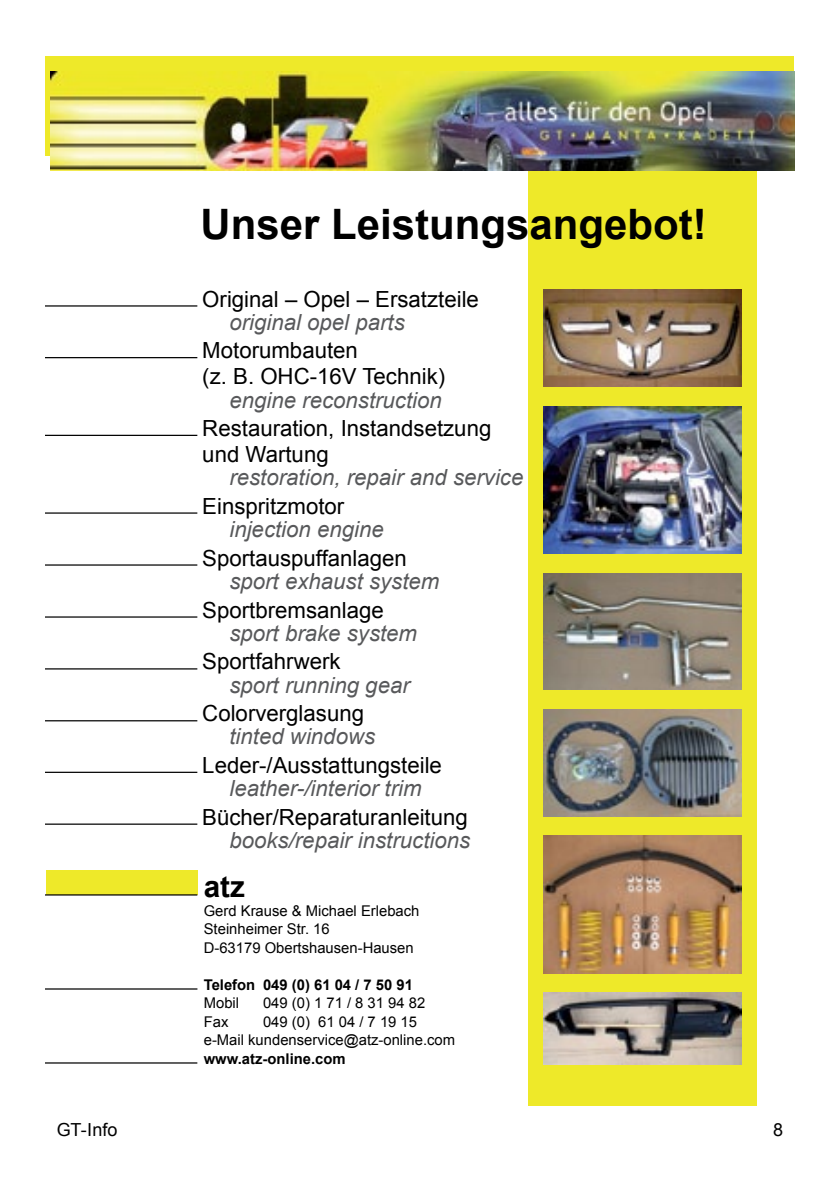
<style>
.page{position:relative;width:840px;height:1191px;background:#fff}
.page>*{position:absolute;margin:0;border:0;box-sizing:border-box;transform-origin:0 0}
.t1{font:700 42px "Arial";color:#000}
.t2{font:700 29.6px "Arial";color:#000}
.t3{font:22.2px/26px "Arial";color:#000}
.t4{font:italic 22.2px "Arial";color:#58595b}
.t5{font:18px "Arial";letter-spacing:.005em;color:#000}
.t6{font:14.8px/18.4px "Arial";color:#000}
.t7{font:700 14.8px "Arial";color:#000}
</style>
<div class="page">
<div style="left:46px;top:870px;width:151px;height:24px;background:#eee929"></div>
<div style="left:528px;top:162px;width:228px;height:944px;background:#eee929"></div>
<div style="left:46px;top:57px;width:747px;height:99px;background:#eee929"></div>
<img style="left:51px;top:71px;width:742px;height:99px">
<hr style="left:46px;top:305px;width:151px;height:1px;background:#000">
<hr style="left:46px;top:357px;width:151px;height:1px;background:#000">
<hr style="left:46px;top:435px;width:151px;height:1px;background:#000">
<hr style="left:46px;top:564px;width:151px;height:1px;background:#000">
<hr style="left:46px;top:616px;width:151px;height:1px;background:#000">
<hr style="left:46px;top:720px;width:151px;height:1px;background:#000">
<hr style="left:46px;top:512px;width:151px;height:1px;background:#000">
<hr style="left:46px;top:668px;width:151px;height:1px;background:#000">
<hr style="left:46px;top:771px;width:151px;height:2px;background:#000">
<hr style="left:46px;top:823px;width:151px;height:1px;background:#000">
<hr style="left:46px;top:988px;width:151px;height:1px;background:#000">
<hr style="left:46px;top:894px;width:151px;height:1px;background:#000">
<hr style="left:46px;top:1062px;width:151px;height:1px;background:#000">
<img style="left:543px;top:289px;width:198px;height:97px">
<img style="left:543px;top:709px;width:198px;height:107px">
<img style="left:543px;top:993px;width:198px;height:71px">
<img style="left:543px;top:573px;width:198px;height:116px">
<img style="left:543px;top:407px;width:198px;height:146px">
<img style="left:543px;top:835px;width:198px;height:138px">
<h1 class="t1" style="left:200px;top:197px;width:507px">Unser Leistungsangebot!</h1>
<p class="t3" style="left:202px;top:286px;width:278px">Original – Opel – Ersatzteile</p>
<p class="t3" style="left:202px;top:338px;width:244px">Motorumbauten<br>(z. B. OHC-16V Technik)</p>
<p class="t3" style="left:202px;top:415px;width:290px">Restauration, Instandsetzung und Wartung</p>
<p class="t3" style="left:202px;top:493px;width:143px">Einspritzmotor</p>
<p class="t3" style="left:202px;top:545px;width:206px">Sportauspuffanlagen</p>
<p class="t3" style="left:202px;top:597px;width:183px">Sportbremsanlage</p>
<p class="t3" style="left:202px;top:649px;width:140px">Sportfahrwerk</p>
<p class="t3" style="left:202px;top:700px;width:163px">Colorverglasung</p>
<p class="t3" style="left:202px;top:752px;width:241px">Leder-/Ausstattungsteile</p>
<p class="t3" style="left:202px;top:804px;width:267px">Bücher/Reparaturanleitung</p>
<p class="t4" style="left:229px;top:308px;width:177px">original opel parts</p>
<p class="t4" style="left:229px;top:385px;width:214px">engine reconstruction</p>
<p class="t4" style="left:229px;top:463px;width:295px">restoration, repair and service</p>
<p class="t4" style="left:229px;top:515px;width:156px">injection engine</p>
<p class="t4" style="left:229px;top:567px;width:211px">sport exhaust system</p>
<p class="t4" style="left:229px;top:618px;width:189px">sport brake system</p>
<p class="t4" style="left:229px;top:670px;width:182px">sport running gear</p>
<p class="t4" style="left:229px;top:722px;width:147px">tinted windows</p>
<p class="t4" style="left:229px;top:774px;width:194px">leather-/interior trim</p>
<p class="t4" style="left:229px;top:826px;width:242px">books/repair instructions</p>
<h2 class="t2" style="left:204px;top:867px;width:43px">atz</h2>
<p class="t6" style="left:204px;top:901px;width:217px">Gerd Krause &amp; Michael Erlebach<br>Steinheimer Str. 16<br>D-63179 Obertshausen-Hausen</p>
<p class="t7" style="left:204px;top:974px;width:210px">Telefon 049 (0) 61 04 / 7 50 91</p>
<p class="t6" style="left:204px;top:993px;width:37px">Mobil</p>
<p class="t6" style="left:263px;top:993px;width:164px">049 (0) 1 71 / 8 31 94 82</p>
<p class="t6" style="left:204px;top:1012px;width:26px">Fax</p>
<p class="t6" style="left:204px;top:1012px;width:253px;text-indent:59px">049 (0) 61 04 / 7 19 15 e-Mail kundenservice@atz-online.com</p>
<p class="t7" style="left:204px;top:1048px;width:143px">www.atz-online.com</p>
<p class="t5" style="left:57px;top:1118px;width:62px">GT-Info</p>
<p class="t5" style="left:772px;top:1118px;width:12px">8</p>
</div>
